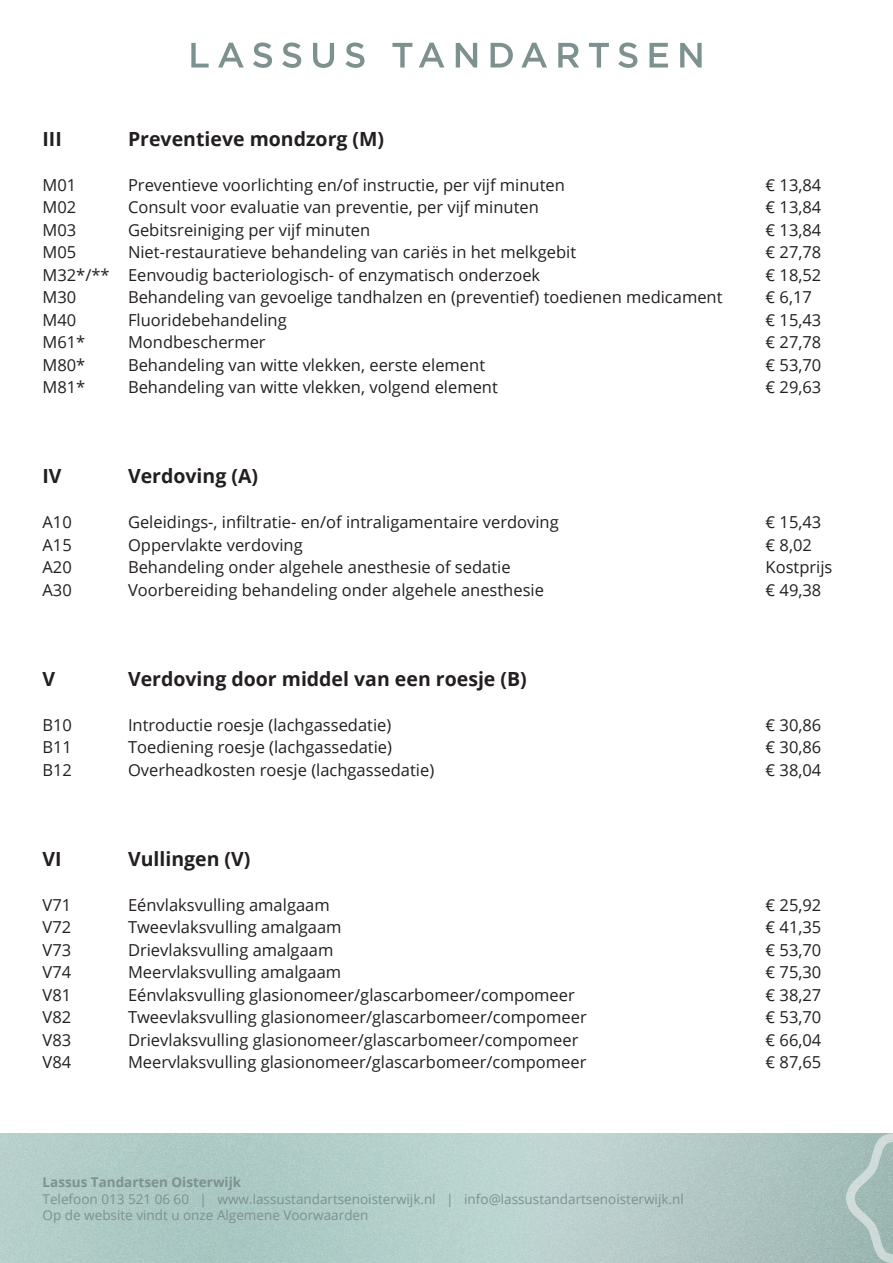
<style>
.page{position:relative;width:893px;height:1263px;background:#fff}
.page>*{position:absolute;margin:0;border:0;box-sizing:border-box;transform-origin:0 0}
.Body_text{font:700 19.5px "Open Sans";color:#231f20}
.Body_text-2{font:16.5px "Open Sans";color:#231f20}
.Infos{font:13.5px/16.5px "Open Sans";color:#7d918f}
.t1{font:700 13.5px "Open Sans";color:#7d918f}
</style>
<div class="page">
<svg style="left:191px;top:43px;width:18px;height:25px"></svg>
<svg style="left:218px;top:43px;width:26px;height:25px"></svg>
<svg style="left:253px;top:43px;width:19px;height:25px"></svg>
<svg style="left:282px;top:43px;width:19px;height:25px"></svg>
<svg style="left:313px;top:43px;width:21px;height:25px"></svg>
<svg style="left:345px;top:43px;width:19px;height:25px"></svg>
<svg style="left:392px;top:43px;width:20px;height:25px"></svg>
<svg style="left:419px;top:43px;width:25px;height:25px"></svg>
<svg style="left:456px;top:43px;width:21px;height:25px"></svg>
<svg style="left:491px;top:43px;width:22px;height:25px"></svg>
<svg style="left:521px;top:43px;width:26px;height:25px"></svg>
<svg style="left:558px;top:43px;width:21px;height:25px"></svg>
<svg style="left:589px;top:43px;width:20px;height:25px"></svg>
<svg style="left:618px;top:43px;width:19px;height:25px"></svg>
<svg style="left:649px;top:43px;width:19px;height:25px"></svg>
<svg style="left:680px;top:43px;width:22px;height:25px"></svg>
<img style="left:0;top:1133px;width:846px;height:130px">
<svg style="left:846px;top:1133px;width:47px;height:130px;background:#a9c0bc"></svg>
<p class="Body_text" style="left:43px;top:125px;width:21px">III</p>
<p class="Body_text" style="left:128px;top:125px;width:258px">Preventieve mondzorg (M)</p>
<p class="Body_text-2" style="left:43px;top:173px;width:35px">M01</p>
<p class="Body_text-2" style="left:128px;top:173px;width:438px">Preventieve voorlichting en/of instructie, per vijf minuten</p>
<p class="Body_text-2" style="left:766px;top:173px;width:57px">€ 13,84</p>
<p class="Body_text-2" style="left:43px;top:196px;width:35px">M02</p>
<p class="Body_text-2" style="left:128px;top:196px;width:412px">Consult voor evaluatie van preventie, per vijf minuten</p>
<p class="Body_text-2" style="left:766px;top:196px;width:57px">€ 13,84</p>
<p class="Body_text-2" style="left:43px;top:218px;width:35px">M03</p>
<p class="Body_text-2" style="left:128px;top:218px;width:244px">Gebitsreiniging per vijf minuten</p>
<p class="Body_text-2" style="left:766px;top:218px;width:57px">€ 13,84</p>
<p class="Body_text-2" style="left:43px;top:241px;width:35px">M05</p>
<p class="Body_text-2" style="left:128px;top:241px;width:450px">Niet-restauratieve behandeling van cariës in het melkgebit</p>
<p class="Body_text-2" style="left:766px;top:241px;width:57px">€ 27,78</p>
<p class="Body_text-2" style="left:43px;top:263px;width:499px">M32*/** Eenvoudig bacteriologisch- of enzymatisch onderzoek</p>
<p class="Body_text-2" style="left:766px;top:263px;width:57px">€ 18,52</p>
<p class="Body_text-2" style="left:43px;top:286px;width:35px">M30</p>
<p class="Body_text-2" style="left:128px;top:286px;width:596px">Behandeling van gevoelige tandhalzen en (preventief) toedienen medicament</p>
<p class="Body_text-2" style="left:766px;top:286px;width:48px">€ 6,17</p>
<p class="Body_text-2" style="left:43px;top:308px;width:35px">M40</p>
<p class="Body_text-2" style="left:128px;top:308px;width:160px">Fluoridebehandeling</p>
<p class="Body_text-2" style="left:766px;top:308px;width:57px">€ 15,43</p>
<p class="Body_text-2" style="left:43px;top:331px;width:44px">M61*</p>
<p class="Body_text-2" style="left:128px;top:331px;width:139px">Mondbeschermer</p>
<p class="Body_text-2" style="left:766px;top:331px;width:57px">€ 27,78</p>
<p class="Body_text-2" style="left:43px;top:353px;width:44px">M80*</p>
<p class="Body_text-2" style="left:128px;top:353px;width:359px">Behandeling van witte vlekken, eerste element</p>
<p class="Body_text-2" style="left:766px;top:353px;width:57px">€ 53,70</p>
<p class="Body_text-2" style="left:43px;top:376px;width:44px">M81*</p>
<p class="Body_text-2" style="left:128px;top:376px;width:371px">Behandeling van witte vlekken, volgend element</p>
<p class="Body_text-2" style="left:766px;top:376px;width:57px">€ 29,63</p>
<p class="Body_text" style="left:43px;top:462px;width:21px">IV</p>
<p class="Body_text" style="left:128px;top:462px;width:132px">Verdoving (A)</p>
<p class="Body_text-2" style="left:43px;top:511px;width:31px">A10</p>
<p class="Body_text-2" style="left:128px;top:511px;width:432px">Geleidings-, infiltratie- en/of intraligamentaire verdoving</p>
<p class="Body_text-2" style="left:766px;top:511px;width:57px">€ 15,43</p>
<p class="Body_text-2" style="left:43px;top:533px;width:31px">A15</p>
<p class="Body_text-2" style="left:128px;top:533px;width:176px">Oppervlakte verdoving</p>
<p class="Body_text-2" style="left:766px;top:533px;width:48px">€ 8,02</p>
<p class="Body_text-2" style="left:43px;top:556px;width:31px">A20</p>
<p class="Body_text-2" style="left:128px;top:556px;width:384px">Behandeling onder algehele anesthesie of sedatie</p>
<p class="Body_text-2" style="left:766px;top:556px;width:68px">Kostprijs</p>
<p class="Body_text-2" style="left:43px;top:578px;width:31px">A30</p>
<p class="Body_text-2" style="left:128px;top:578px;width:417px">Voorbereiding behandeling onder algehele anesthesie</p>
<p class="Body_text-2" style="left:766px;top:578px;width:57px">€ 49,38</p>
<p class="Body_text" style="left:43px;top:665px;width:14px">V</p>
<p class="Body_text" style="left:128px;top:665px;width:400px">Verdoving door middel van een roesje (B)</p>
<p class="Body_text-2" style="left:43px;top:713px;width:31px">B10</p>
<p class="Body_text-2" style="left:128px;top:713px;width:265px">Introductie roesje (lachgassedatie)</p>
<p class="Body_text-2" style="left:766px;top:713px;width:57px">€ 30,86</p>
<p class="Body_text-2" style="left:43px;top:736px;width:31px">B11</p>
<p class="Body_text-2" style="left:128px;top:736px;width:266px">Toediening roesje (lachgassedatie)</p>
<p class="Body_text-2" style="left:766px;top:736px;width:57px">€ 30,86</p>
<p class="Body_text-2" style="left:43px;top:758px;width:31px">B12</p>
<p class="Body_text-2" style="left:128px;top:758px;width:308px">Overheadkosten roesje (lachgassedatie)</p>
<p class="Body_text-2" style="left:766px;top:758px;width:57px">€ 38,04</p>
<p class="Body_text" style="left:43px;top:845px;width:21px">VI</p>
<p class="Body_text" style="left:128px;top:845px;width:124px">Vullingen (V)</p>
<p class="Body_text-2" style="left:43px;top:893px;width:30px">V71</p>
<p class="Body_text-2" style="left:128px;top:893px;width:203px">Eénvlaksvulling amalgaam</p>
<p class="Body_text-2" style="left:766px;top:893px;width:57px">€ 25,92</p>
<p class="Body_text-2" style="left:43px;top:916px;width:30px">V72</p>
<p class="Body_text-2" style="left:128px;top:916px;width:215px">Tweevlaksvulling amalgaam</p>
<p class="Body_text-2" style="left:766px;top:916px;width:57px">€ 41,35</p>
<p class="Body_text-2" style="left:43px;top:938px;width:30px">V73</p>
<p class="Body_text-2" style="left:128px;top:938px;width:207px">Drievlaksvulling amalgaam</p>
<p class="Body_text-2" style="left:766px;top:938px;width:57px">€ 53,70</p>
<p class="Body_text-2" style="left:43px;top:961px;width:30px">V74</p>
<p class="Body_text-2" style="left:128px;top:961px;width:215px">Meervlaksvulling amalgaam</p>
<p class="Body_text-2" style="left:766px;top:961px;width:57px">€ 75,30</p>
<p class="Body_text-2" style="left:43px;top:983px;width:30px">V81</p>
<p class="Body_text-2" style="left:128px;top:983px;width:448px">Eénvlaksvulling glasionomeer/glascarbomeer/compomeer</p>
<p class="Body_text-2" style="left:766px;top:983px;width:57px">€ 38,27</p>
<p class="Body_text-2" style="left:43px;top:1006px;width:30px">V82</p>
<p class="Body_text-2" style="left:128px;top:1006px;width:460px">Tweevlaksvulling glasionomeer/glascarbomeer/compomeer</p>
<p class="Body_text-2" style="left:766px;top:1006px;width:57px">€ 53,70</p>
<p class="Body_text-2" style="left:43px;top:1028px;width:30px">V83</p>
<p class="Body_text-2" style="left:128px;top:1028px;width:452px">Drievlaksvulling glasionomeer/glascarbomeer/compomeer</p>
<p class="Body_text-2" style="left:766px;top:1028px;width:57px">€ 66,04</p>
<p class="Body_text-2" style="left:43px;top:1051px;width:30px">V84</p>
<p class="Body_text-2" style="left:128px;top:1051px;width:460px">Meervlaksvulling glasionomeer/glascarbomeer/compomeer</p>
<p class="Body_text-2" style="left:766px;top:1051px;width:57px">€ 87,65</p>
<p class="t1" style="left:43px;top:1173px;width:200px">Lassus Tandartsen Oisterwijk</p>
<p class="Infos" style="left:43px;top:1190px;width:643px">Telefoon 013 521 06 60 | www.lassustandartsenoisterwijk.nl | info@lassustandartsenoisterwijk.nl<br>Op de website vindt u onze Algemene Voorwaarden</p>
</div>
